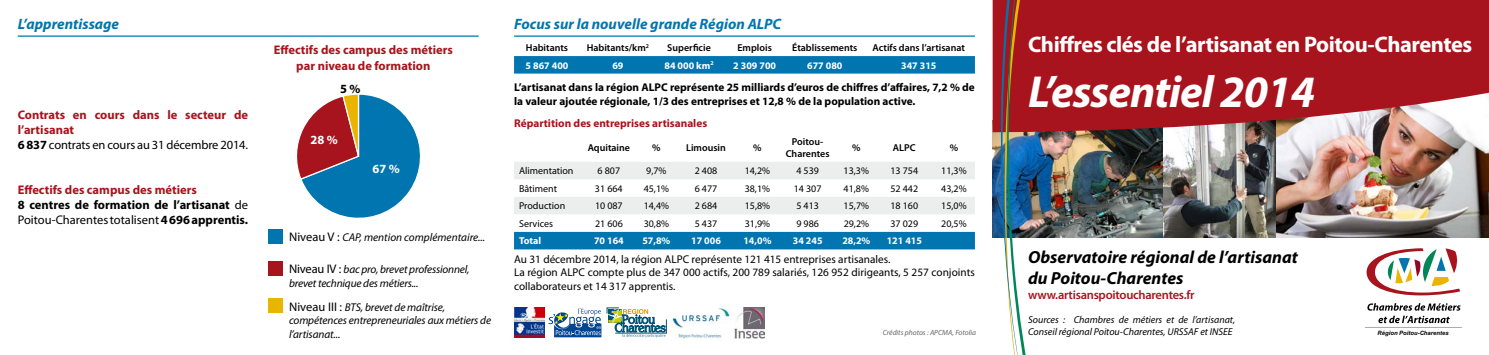
<style>
.page{position:relative;width:1489px;height:355px;background:#fff}
.page>*{position:absolute;margin:0;border:0;box-sizing:border-box;transform-origin:0 0}
.t1{font:italic 700 45px "Myriad Pro";letter-spacing:-.02em;color:#fff}
.t2{font:700 22.5px "Myriad Pro";letter-spacing:-.02em;color:#fff}
.t3{font:italic 700 17.5px/21px "Myriad Pro";color:#000}
.t4{font:italic 700 15px "Myriad Pro";color:#0075b0}
.t5{font:700 12.5px/15px "Myriad Pro";color:#a8141d}
.t6{font:700 12.5px/15px "Myriad Pro";color:#000}
.t7{font:600 12.5px "Myriad Pro";letter-spacing:-.02em;color:#a8141d}
.t8{font:700 12.5px "Myriad Pro";color:#fff}
.t9{font:italic 11.25px/13.5px "Myriad Pro";letter-spacing:-.01em;color:#000}
.t10{font:11.25px/13.5px "Myriad Pro";color:#000}
.t11{font:700 11.25px/13.5px "Myriad Pro";color:#000}
.t12{font:700 11.25px "Myriad Pro";color:#a8141d}
.t13{font:10px "Myriad Pro";color:#000}
.t14{font:600 10px/12px "Myriad Pro";color:#000;text-align:center}
.t15{font:italic 10px/12px "Myriad Pro";color:#000}
.t16{font:700 10px "Myriad Pro";color:#fff}
.t17{font:italic 7.5px "Myriad Pro";color:#646567}
.t18{font:italic 700 5.88px "Arial";color:#000}
.s1{color:#000}
.s2{font-weight:400;color:#000}
.s3{color:#a8141d}
.s4{font-weight:400}
.s5{font-style:normal;font-size:12.5px}
</style>
<div class="page">
<img style="left:1275px;top:132px;width:213px;height:105px">
<img style="left:992px;top:132px;width:171px;height:105px">
<img style="left:1163px;top:132px;width:112px;height:105px">
<svg style="left:992px;top:0;width:496px;height:132px;background:#ac262e"></svg>
<svg style="left:1367px;top:303px;width:93px;height:20px"></svg>
<svg style="left:1366px;top:248px;width:93px;height:47px"></svg>
<hr style="left:1364px;top:326px;width:97px;height:1px;background:#aaadb1">
<div style="left:514px;top:56px;width:460px;height:17px;background:#0075b0"></div>
<svg style="left:514px;top:162px;width:460px;height:52px;fill:#eceded"></svg>
<div style="left:514px;top:231px;width:460px;height:18px;background:#0075b0"></div>
<svg style="left:297px;top:94px;width:123px;height:124px"></svg>
<div style="left:269px;top:229px;width:14px;height:14px;background:#0075b0"></div>
<div style="left:269px;top:261px;width:14px;height:14px;background:#a8141d"></div>
<div style="left:269px;top:298px;width:14px;height:14px;background:#e9b500"></div>
<img style="left:1000px;top:0;width:35px;height:354px">
<hr style="left:18px;top:35px;width:460px;height:2px;background:#0075b0">
<hr style="left:514px;top:35px;width:460px;height:2px;background:#0075b0">
<svg style="left:548px;top:307px;width:53px;height:30px"></svg>
<svg style="left:607px;top:307px;width:59px;height:30px"></svg>
<img style="left:514px;top:307px;width:30px;height:30px">
<img style="left:734px;top:307px;width:30px;height:30px">
<img style="left:672px;top:307px;width:58px;height:32px">
<h3 class="t4" style="left:18px;top:14px;width:103px">L’apprentissage</h3>
<p class="t5" style="left:18px;top:107px;width:232px">Contrats en cours dans le secteur de l’artisanat<br><span class="s1">6 837</span> <span class="s2">contrats en cours au 31 décembre 2014.</span></p>
<p class="t6" style="left:18px;top:182px;width:232px"><span class="s3">Effectifs des campus des métiers<br></span>8 centres de formation de l’artisanat <span class="s4">de<br>Poitou-Charentes totalisent</span> 4 696 apprentis.</p>
<p class="t5" style="left:274px;top:42px;width:181px;text-align:center">Effectifs des campus des métiers par niveau de formation</p>
<p class="t6" style="left:340px;top:81px;width:22px">5 %</p>
<p class="t8" style="left:310px;top:132px;width:29px">28 %</p>
<p class="t8" style="left:372px;top:160px;width:29px">67 %</p>
<p class="t9" style="left:289px;top:230px;width:198px"><span class="s5">Niveau V :</span> CAP, mention complémentaire...</p>
<p class="t9" style="left:289px;top:262px;width:182px"><span class="s5">Niveau IV :</span> bac pro, brevet professionnel, brevet technique des métiers...</p>
<p class="t9" style="left:289px;top:299px;width:204px"><span class="s5">Niveau III :</span> BTS, brevet de maîtrise, compétences entrepreneuriales aux métiers de l’artisanat...</p>
<h3 class="t4" style="left:514px;top:14px;width:269px">Focus sur la nouvelle grande Région ALPC</h3>
<p class="t14" style="left:526px;top:41px;width:44px">Habitants</p>
<p class="t14" style="left:586px;top:41px;width:64px">Habitants/km<sup>2</sup></p>
<p class="t14" style="left:667px;top:41px;width:45px">Superficie</p>
<p class="t14" style="left:737px;top:41px;width:36px">Emplois</p>
<p class="t14" style="left:792px;top:41px;width:67px">Établissements</p>
<p class="t14" style="left:872px;top:41px;width:94px">Actifs dans l’artisanat</p>
<p class="t16" style="left:525px;top:59px;width:44px">5 867 400</p>
<p class="t16" style="left:612px;top:59px;width:13px">69</p>
<p class="t16" style="left:664px;top:59px;width:51px">84 000 km<sup>2</sup></p>
<p class="t16" style="left:733px;top:59px;width:44px">2 309 700</p>
<p class="t16" style="left:807px;top:59px;width:37px">677 080</p>
<p class="t16" style="left:901px;top:59px;width:37px">347 315</p>
<p class="t11" style="left:514px;top:80px;width:462px">L’artisanat dans la région ALPC représente 25 milliards d’euros de chiffres d’affaires, 7,2 % de la valeur ajoutée régionale, 1/3 des entreprises et 12,8 % de la population active.</p>
<p class="t12" style="left:514px;top:116px;width:195px">Répartition des entreprises artisanales</p>
<p class="t14" style="left:587px;top:141px;width:44px">Aquitaine</p>
<p class="t14" style="left:652px;top:141px;width:10px">%</p>
<p class="t14" style="left:686px;top:141px;width:41px">Limousin</p>
<p class="t14" style="left:753px;top:141px;width:10px">%</p>
<p class="t14" style="left:785px;top:135px;width:45px">Poitou-<br>Charentes</p>
<p class="t14" style="left:852px;top:141px;width:10px">%</p>
<p class="t14" style="left:892px;top:141px;width:24px">ALPC</p>
<p class="t14" style="left:949px;top:141px;width:10px">%</p>
<p class="t13" style="left:519px;top:164px;width:56px">Alimentation</p>
<p class="t13" style="left:597px;top:164px;width:24px">6 807</p>
<p class="t13" style="left:646px;top:164px;width:22px">9,7%</p>
<p class="t13" style="left:694px;top:164px;width:24px">2 408</p>
<p class="t13" style="left:744px;top:164px;width:27px">14,2%</p>
<p class="t13" style="left:796px;top:164px;width:24px">4 539</p>
<p class="t13" style="left:843px;top:164px;width:27px">13,3%</p>
<p class="t13" style="left:890px;top:164px;width:29px">13 754</p>
<p class="t13" style="left:941px;top:164px;width:27px">11,3%</p>
<p class="t13" style="left:519px;top:182px;width:40px">Bâtiment</p>
<p class="t13" style="left:595px;top:182px;width:29px">31 664</p>
<p class="t13" style="left:643px;top:182px;width:27px">45,1%</p>
<p class="t13" style="left:694px;top:182px;width:24px">6 477</p>
<p class="t13" style="left:744px;top:182px;width:27px">38,1%</p>
<p class="t13" style="left:793px;top:182px;width:29px">14 307</p>
<p class="t13" style="left:843px;top:182px;width:27px">41,8%</p>
<p class="t13" style="left:890px;top:182px;width:29px">52 442</p>
<p class="t13" style="left:941px;top:182px;width:27px">43,2%</p>
<p class="t13" style="left:519px;top:199px;width:48px">Production</p>
<p class="t13" style="left:595px;top:199px;width:29px">10 087</p>
<p class="t13" style="left:643px;top:199px;width:27px">14,4%</p>
<p class="t13" style="left:694px;top:199px;width:24px">2 684</p>
<p class="t13" style="left:744px;top:199px;width:27px">15,8%</p>
<p class="t13" style="left:796px;top:199px;width:24px">5 413</p>
<p class="t13" style="left:843px;top:199px;width:27px">15,7%</p>
<p class="t13" style="left:890px;top:199px;width:29px">18 160</p>
<p class="t13" style="left:941px;top:199px;width:27px">15,0%</p>
<p class="t13" style="left:519px;top:217px;width:36px">Services</p>
<p class="t13" style="left:595px;top:217px;width:29px">21 606</p>
<p class="t13" style="left:643px;top:217px;width:27px">30,8%</p>
<p class="t13" style="left:694px;top:217px;width:24px">5 437</p>
<p class="t13" style="left:744px;top:217px;width:27px">31,9%</p>
<p class="t13" style="left:796px;top:217px;width:24px">9 986</p>
<p class="t13" style="left:843px;top:217px;width:27px">29,2%</p>
<p class="t13" style="left:890px;top:217px;width:29px">37 029</p>
<p class="t13" style="left:941px;top:217px;width:27px">20,5%</p>
<p class="t16" style="left:519px;top:234px;width:24px">Total</p>
<p class="t16" style="left:594px;top:234px;width:31px">70 164</p>
<p class="t16" style="left:642px;top:234px;width:30px">57,8%</p>
<p class="t16" style="left:691px;top:234px;width:31px">17 006</p>
<p class="t16" style="left:743px;top:234px;width:30px">14,0%</p>
<p class="t16" style="left:792px;top:234px;width:31px">34 245</p>
<p class="t16" style="left:842px;top:234px;width:30px">28,2%</p>
<p class="t16" style="left:886px;top:234px;width:37px">121 415</p>
<p class="t10" style="left:514px;top:252px;width:462px">Au 31 décembre 2014, la région ALPC représente 121 415 entreprises artisanales.<br>La région ALPC compte plus de 347 000 actifs, 200 789 salariés, 126 952 dirigeants, 5 257 conjoints collaborateurs et 14 317 apprentis.</p>
<p class="t17" style="left:882px;top:327px;width:95px">Crédits photos : APCMA, Fotolia</p>
<h2 class="t2" style="left:1028px;top:30px;width:446px">Chiffres clés de l’artisanat en Poitou-Charentes</h2>
<h1 class="t1" style="left:1028px;top:62px;width:288px">L’essentiel 2014</h1>
<h3 class="t3" style="left:1028px;top:245px;width:271px">Observatoire régional de l’artisanat du Poitou-Charentes</h3>
<p class="t7" style="left:1028px;top:286px;width:168px">www.artisanspoitoucharentes.fr</p>
<p class="t15" style="left:1028px;top:313px;width:208px">Sources : Chambres de métiers et de l’artisanat,<br>Conseil régional Poitou-Charentes, URSSAF et INSEE</p>
<p class="t18" style="left:1377px;top:329px;width:73px">Région Poitou-Charentes</p>
</div>
